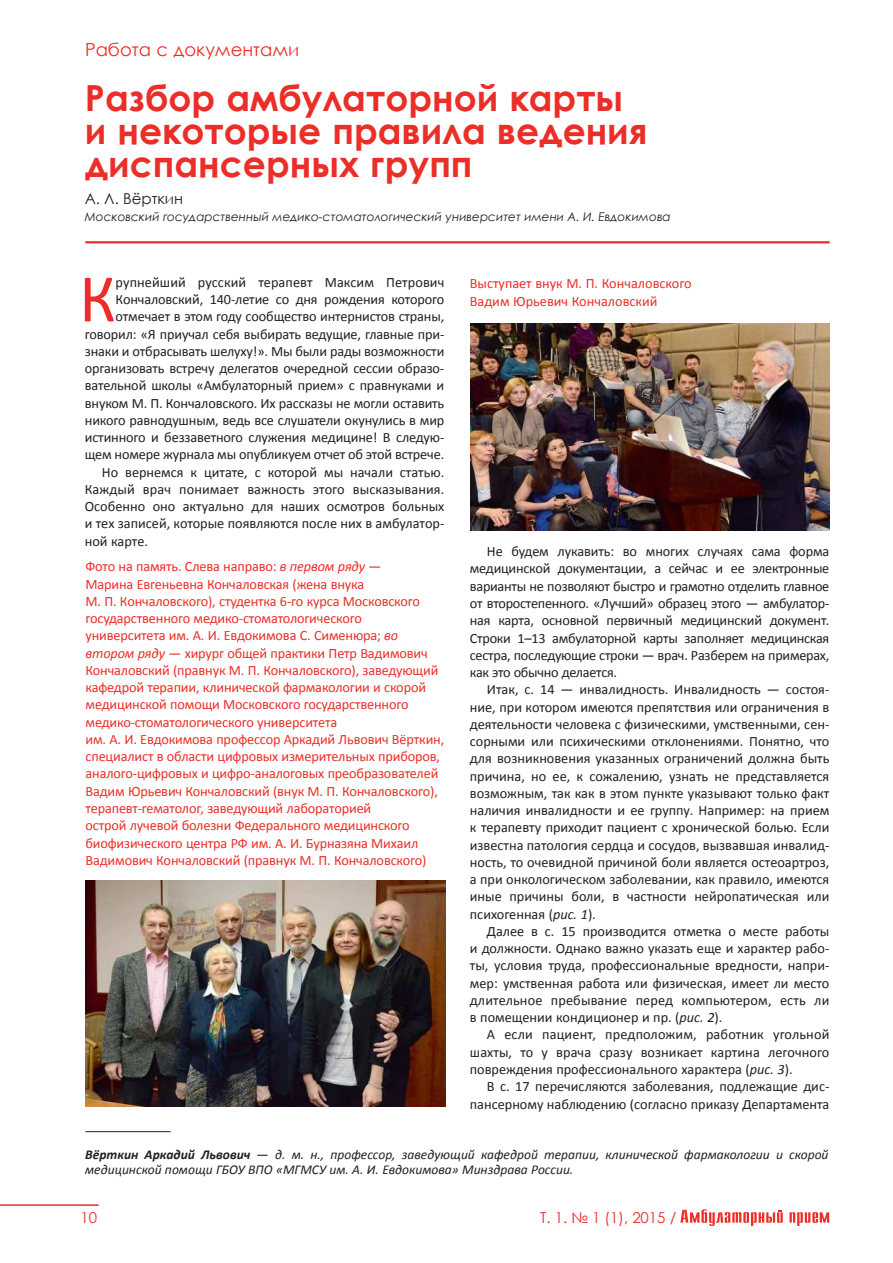
<style>
.page{position:relative;width:893px;height:1263px;background:#fff}
.page>*{position:absolute;margin:0;border:0;box-sizing:border-box;transform-origin:0 0}
.t1{font:68.55px "Calibri";color:#eb2e27}
.t2{font:700 36px/33px "Century Gothic";color:#eb2e27}
.t3{font:18px "Century Gothic";color:#eb2e27}
.t4{font:15px "Century Gothic";color:#eb2e27}
.t5{font:15px "Century Gothic";color:#231f20}
.t6{font:14.25px/17.2px "Calibri";letter-spacing:-.01em;color:#231f20;text-align:justify}
.t7{font:14.25px/17.2px "Calibri";letter-spacing:-.01em;color:#eb2e27}
.t8{font:italic 13.5px/15px "Calibri";color:#231f20}
.t9{font:italic 12px "Century Gothic";color:#231f20}
.s1{font-style:italic}
.s2{font-weight:700}
.s3{font-style:normal}
</style>
<div class="page">
<hr style="left:0;top:1204px;width:99px;height:2px;background:#eb2e27">
<svg style="left:789px;top:1212px;width:40px;height:14px"></svg>
<svg style="left:680px;top:1209px;width:103px;height:17px"></svg>
<hr style="left:85px;top:241px;width:745px;height:2px;background:#eb2e27">
<hr style="left:86px;top:1131px;width:85px;height:1px;background:#231f20">
<img style="left:86px;top:880px;width:359px;height:226px">
<img style="left:471px;top:323px;width:358px;height:207px">
<p class="t3" style="left:85px;top:37px;width:216px">Работа с документами</p>
<h2 class="t2" style="left:85px;top:80px;width:564px">Разбор амбулаторной карты и некоторые правила ведения диспансерных групп</h2>
<p class="t5" style="left:85px;top:188px;width:100px">А. Л. Вёрткин</p>
<p class="t9" style="left:85px;top:209px;width:587px">Московский государственный медико-стоматологический университет имени А. И. Евдокимова</p>
<h1 class="t1" style="left:79px;top:255px;width:39px">К</h1>
<p class="t6" style="left:116px;top:273px;width:330px">рупнейший русский терапевт Максим Петрович</p>
<p class="t6" style="left:116px;top:291px;width:330px">Кончаловский, 140-летие со дня рождения которого</p>
<p class="t6" style="left:116px;top:308px;width:330px">отмечает в этом году сообщество интернистов страны,</p>
<p class="t6" style="left:85px;top:325px;width:361px">говорил: «Я приучал себя выбирать ведущие, главные при-</p>
<p class="t6" style="left:85px;top:343px;width:361px">знаки и отбрасывать шелуху!». Мы были рады возможности</p>
<p class="t6" style="left:85px;top:360px;width:361px">организовать встречу делегатов очередной сессии образо-</p>
<p class="t6" style="left:85px;top:377px;width:361px">вательной школы «Амбулаторный прием» с правнуками и</p>
<p class="t6" style="left:85px;top:394px;width:361px">внуком М. П. Кончаловского. Их рассказы не могли оставить</p>
<p class="t6" style="left:85px;top:412px;width:361px">никого равнодушным, ведь все слушатели окунулись в мир</p>
<p class="t6" style="left:85px;top:429px;width:361px">истинного и беззаветного служения медицине! В следую-</p>
<p class="t6" style="left:85px;top:446px;width:361px">щем номере журнала мы опубликуем отчет об этой встрече.</p>
<p class="t6" style="left:102px;top:463px;width:344px">Но вернемся к цитате, с которой мы начали статью.</p>
<p class="t6" style="left:85px;top:481px;width:361px">Каждый врач понимает важность этого высказывания.</p>
<p class="t6" style="left:85px;top:498px;width:361px">Особенно оно актуально для наших осмотров больных</p>
<p class="t6" style="left:85px;top:515px;width:361px">и тех записей, которые появляются после них в амбулатор-</p>
<p class="t6" style="left:85px;top:532px;width:65px">ной карте.</p>
<p class="t7" style="left:86px;top:558px;width:360px">Фото на память. Слева направо: <span class="s1">в первом ряду</span> —<br>Марина Евгеньевна Кончаловская (жена внука<br>М. П. Кончаловского), студентка 6-го курса Московского государственного медико-стоматологического университета им. А. И. Евдокимова С. Сименюра; <span class="s1">во втором ряду</span> — хирург общей практики Петр Вадимович Кончаловский (правнук М. П. Кончаловского), заведующий кафедрой терапии, клинической фармакологии и скорой медицинской помощи Московского государственного медико-стоматологического университета<br>им. А. И. Евдокимова профессор Аркадий Львович Вёрткин, специалист в области цифровых измерительных приборов, аналого-цифровых и цифро-аналоговых преобразователей Вадим Юрьевич Кончаловский (внук М. П. Кончаловского), терапевт-гематолог, заведующий лабораторией<br>острой лучевой болезни Федерального медицинского биофизического центра РФ им. А. И. Бурназяна Михаил Вадимович Кончаловский (правнук М. П. Кончаловского)</p>
<p class="t7" style="left:470px;top:275px;width:223px">Выступает внук М. П. Кончаловского<br>Вадим Юрьевич Кончаловский</p>
<p class="t6" style="left:470px;top:543px;width:361px;text-indent:17px">Не будем лукавить: во многих случаях сама форма медицинской документации, а сейчас и ее электронные варианты не позволяют быстро и грамотно отделить главное от второстепенного. «Лучший» образец этого — амбулатор&shy;ная карта, основной первичный медицинский документ.<br>Строки 1–13 амбулаторной карты заполняет медицинская сестра, последующие строки — врач. Разберем на примерах, как это обычно делается.</p>
<p class="t6" style="left:470px;top:681px;width:361px;text-indent:17px">Итак, с. 14 — инвалидность. Инвалидность — состоя&shy;ние, при котором имеются препятствия или ограничения в деятельности человека с физическими, умственными, сен&shy;сорными или психическими отклонениями. Понятно, что для возникновения указанных ограничений должна быть причина, но ее, к сожалению, узнать не представляется возможным, так как в этом пункте указывают только факт наличия инвалидности и ее группу. Например: на прием к терапевту приходит пациент с хронической болью. Если известна патология сердца и сосудов, вызвавшая инвалид&shy;ность, то очевидной причиной боли является остеоартроз, а при онкологическом заболевании, как правило, имеются иные причины боли, в частности нейропатическая или психогенная (<span class="s1">рис. 1</span>).</p>
<p class="t6" style="left:470px;top:922px;width:361px;text-indent:17px">Далее в с. 15 производится отметка о месте работы и должности. Однако важно указать еще и характер рабо&shy;ты, условия труда, профессиональные вредности, напри&shy;мер: умственная работа или физическая, имеет ли место длительное пребывание перед компьютером, есть ли в помещении кондиционер и пр. (<span class="s1">рис. 2</span>).</p>
<p class="t6" style="left:470px;top:1026px;width:361px;text-indent:17px">А если пациент, предположим, работник угольной шахты, то у врача сразу возникает картина легочного повреждения профессионального характера (<span class="s1">рис. 3</span>).</p>
<p class="t6" style="left:470px;top:1078px;width:361px;text-align:right">В с. 17 перечисляются заболевания, подлежащие дис&shy;пансерному наблюдению (согласно приказу Департамента</p>
<p class="t8" style="left:85px;top:1146px;width:745px"><span class="s2">Вёрткин Аркадий Львович</span> <span class="s3">—</span> д. м. н., профессор, заведующий кафедрой терапии, клинической фармакологии и скорой медицинской помощи ГБОУ ВПО «МГМСУ им. А. И. Евдокимова» Минздрава России.</p>
<p class="t4" style="left:80px;top:1207px;width:18px">10</p>
<p class="t4" style="left:540px;top:1207px;width:138px">Т. 1. № 1 (1), 2015 /</p>
</div>
